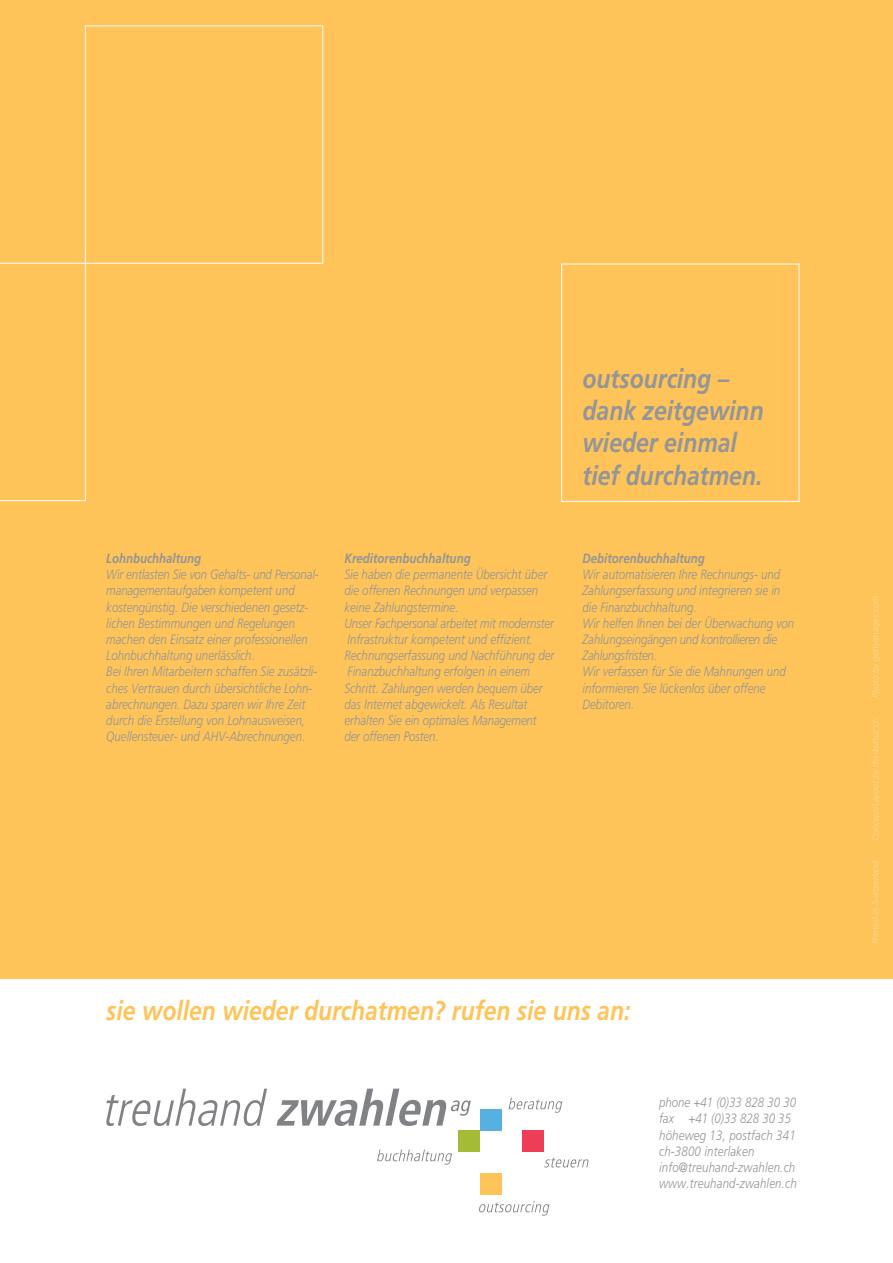
<style>
.page{position:relative;width:893px;height:1263px;background:#fff}
.page>*{position:absolute;margin:0;border:0;box-sizing:border-box;transform-origin:0 0}
.t1{font:italic 700 27px/32.4px "Frutiger";color:#939598;scale:.85 1}
.t2{font:italic 700 27px "Frutiger";color:#fec459;scale:.85 1}
.t3{font:italic 300 13.5px/16.2px "Frutiger";color:#939598;scale:.85 1}
.t4{font:italic 700 13.5px "Frutiger";color:#939598;scale:.85 1}
.t5{font:italic 300 9px "Frutiger";color:#fed998}
</style>
<div class="page">
<div style="left:0;top:0;width:893px;height:978px;background:#fec459"></div>
<svg style="left:106px;top:1089px;width:161px;height:37px"></svg>
<svg style="left:277px;top:1089px;width:194px;height:37px"></svg>
<svg style="left:377px;top:1149px;width:75px;height:16px"></svg>
<svg style="left:544px;top:1157px;width:44px;height:10px"></svg>
<svg style="left:508px;top:1097px;width:54px;height:16px"></svg>
<svg style="left:479px;top:1201px;width:70px;height:15px"></svg>
<div style="left:458px;top:1131px;width:22px;height:21px;background:#a3bb35"></div>
<div style="left:480px;top:1173px;width:21px;height:22px;background:#fec459"></div>
<div style="left:480px;top:1109px;width:21px;height:22px;background:#57b0e2"></div>
<div style="left:523px;top:1131px;width:21px;height:21px;background:#ee3d56"></div>
<div style="left:561px;top:264px;width:238px;height:238px;background:#fec459;border:1px solid #fff"></div>
<div style="left:85px;top:26px;width:238px;height:238px;border:1px solid #fff"></div>
<svg style="left:0;top:263px;width:86px;height:238px"></svg>
<p class="t4" style="left:106px;top:550px;width:113px">Lohnbuchhaltung</p>
<p class="t3" style="left:106px;top:566px;width:251px">Wir entlasten Sie von Gehalts- und Personal&shy;managementaufgaben kompetent und kostengünstig. Die verschiedenen gesetz&shy;lichen Bestimmungen und Regelungen machen den Einsatz einer professionellen Lohnbuchhaltung unerlässlich.<br>Bei Ihren Mitarbeitern schaffen Sie zusätzli&shy;ches Vertrauen durch übersichtliche Lohn&shy;abrechnungen. Dazu sparen wir Ihre Zeit durch die Erstellung von Lohnausweisen, Quellensteuer- und AHV-Abrechnungen.</p>
<p class="t4" style="left:344px;top:550px;width:150px">Kreditorenbuchhaltung</p>
<p class="t3" style="left:344px;top:566px;width:248px">Sie haben die permanente Übersicht über die offenen Rechnungen und verpassen keine Zahlungstermine.<br>Unser Fachpersonal arbeitet mit modernster Infrastruktur kompetent und effizient.<br>Rechnungserfassung und Nachführung der Finanzbuchhaltung erfolgen in einem Schritt. Zahlungen werden bequem über das Internet abgewickelt. Als Resultat erhalten Sie ein optimales Management der offenen Posten.</p>
<h1 class="t1" style="left:583px;top:362px;width:215px">outsourcing – dank zeitgewinn wieder einmal tief durchatmen.</h1>
<p class="t4" style="left:583px;top:550px;width:146px">Debitorenbuchhaltung</p>
<p class="t3" style="left:583px;top:566px;width:251px">Wir automatisieren Ihre Rechnungs- und Zahlungserfassung und integrieren sie in die Finanzbuchhaltung.<br>Wir helfen Ihnen bei der Überwachung von Zahlungseingängen und kontrollieren die Zahlungsfristen.<br>Wir verfassen für Sie die Mahnungen und informieren Sie lückenlos über offene Debitoren.</p>
<h1 class="t2" style="left:106px;top:994px;width:618px">sie wollen wieder durchatmen? rufen sie uns an:</h1>
<p class="t3" style="left:659px;top:1095px;width:163px">phone +41 (0)33 828 30 30 fax +41 (0)33 828 30 35 höheweg 13, postfach 341 ch-3800 interlaken info@treuhand-zwahlen.ch www.treuhand-zwahlen.ch</p>
<p class="t5" style="left:870px;top:698px;width:104px;rotate:-90deg">Photo by gettyimages.com</p>
<p class="t5" style="left:870px;top:840px;width:124px;rotate:-90deg">Concept/Layout by rhs-kultur.ch</p>
<p class="t5" style="left:870px;top:944px;width:85px;rotate:-90deg">Printed in Switzerland</p>
</div>
